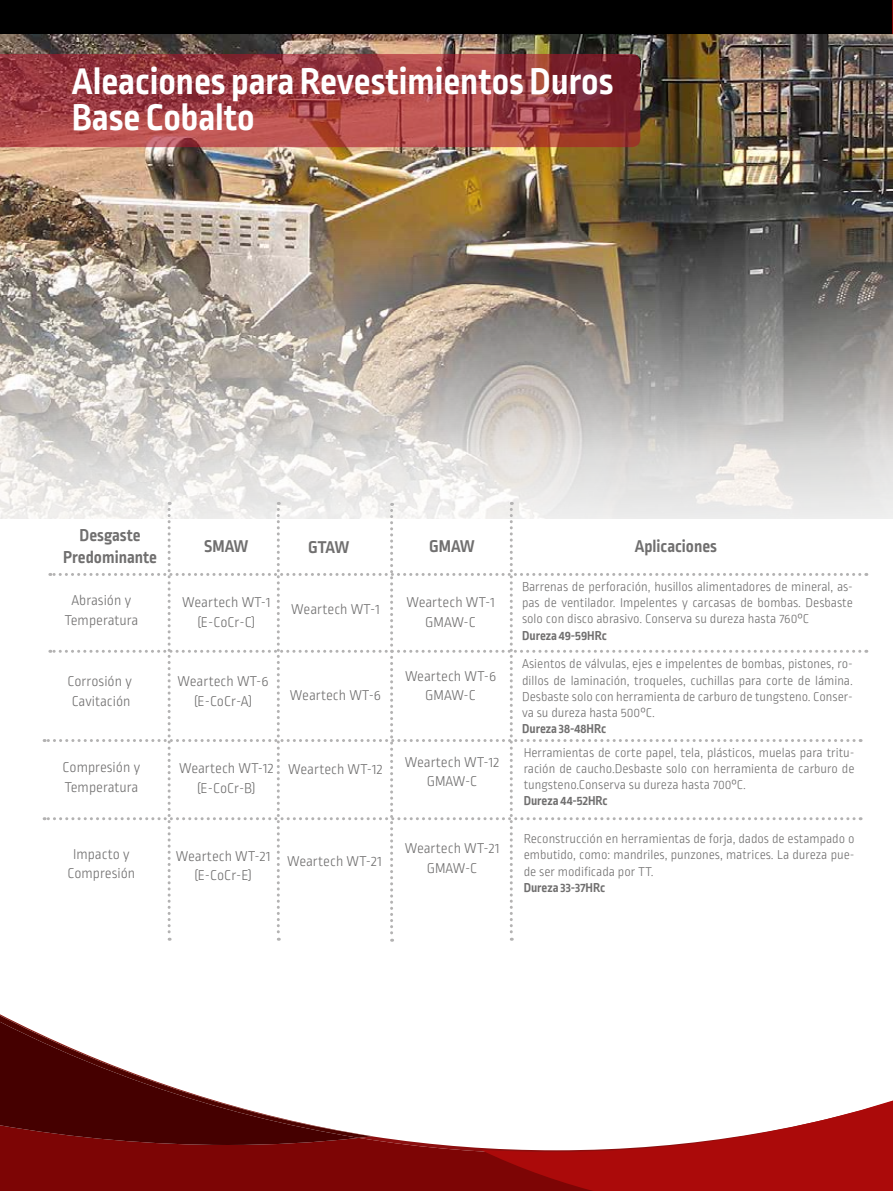
<style>
.page{position:relative;width:893px;height:1191px;background:#fff}
.page>*{position:absolute;margin:0;border:0;box-sizing:border-box;transform-origin:0 0}
.t1{font:700 39px/36px "Ropa Sans Pro";color:#fff}
.t2{font:700 18px/21.6px "Ropa Sans Pro";color:#706f6f;text-align:center}
.t3{font:300 15px/19.5px "Ropa Sans Pro";color:#706f6f;text-align:center}
.t4{font:300 13.5px/16.2px "Ropa Sans Pro";color:#706f6f;text-align:justify}
.t5{font:700 13.5px "Ropa Sans Pro";color:#706f6f}
</style>
<div class="page">
<div style="left:0;top:1136px;width:480px;height:55px;background:#7d0505"></div>
<svg style="left:0;top:1014px;width:359px;height:131px"></svg>
<svg style="left:480px;top:1100px;width:413px;height:91px;fill:#ab0a0a"></svg>
<div style="left:0;top:0;width:892px;height:35px;background:#000"></div>
<img style="left:0;top:35px;width:893px;height:483px">
<svg style="left:0;top:54px;width:640px;height:93px;background:#a03f42"></svg>
<svg style="left:44px;top:502px;width:823px;height:439px"></svg>
<h1 class="t1" style="left:72px;top:65px;width:543px">Aleaciones para Revestimientos Duros<br>Base Cobalto</h1>
<h2 class="t2" style="left:63px;top:525px;width:95px">Desgaste<br>Predominante</h2>
<h2 class="t2" style="left:204px;top:536px;width:46px">SMAW</h2>
<h2 class="t2" style="left:308px;top:537px;width:43px">GTAW</h2>
<h2 class="t2" style="left:429px;top:536px;width:47px">GMAW</h2>
<h2 class="t2" style="left:635px;top:536px;width:84px">Aplicaciones</h2>
<p class="t3" style="left:64px;top:591px;width:75px">Abrasión y<br>Temperatura</p>
<p class="t3" style="left:67px;top:672px;width:66px;text-align:left">Corrosión y<br>Cavitación</p>
<p class="t3" style="left:63px;top:758px;width:79px;text-align:left">Compresión y<br>Temperatura</p>
<p class="t3" style="left:67px;top:845px;width:69px">Impacto y<br>Compresión</p>
<p class="t3" style="left:182px;top:593px;width:90px">Weartech WT-1 (E-CoCr-C)</p>
<p class="t3" style="left:291px;top:600px;width:90px">Weartech WT-1</p>
<p class="t3" style="left:406px;top:593px;width:90px">Weartech WT-1<br>GMAW-C</p>
<p class="t3" style="left:178px;top:672px;width:93px">Weartech WT-6 (E-CoCr-A)</p>
<p class="t3" style="left:290px;top:686px;width:93px">Weartech WT-6</p>
<p class="t3" style="left:405px;top:667px;width:93px">Weartech WT-6<br>GMAW-C</p>
<p class="t3" style="left:179px;top:759px;width:96px">Weartech WT-12 (E-CoCr-B)</p>
<p class="t3" style="left:288px;top:760px;width:96px">Weartech WT-12</p>
<p class="t3" style="left:405px;top:753px;width:96px">Weartech WT-12<br>GMAW-C</p>
<p class="t3" style="left:176px;top:847px;width:96px">Weartech WT-21 (E-CoCr-E)</p>
<p class="t3" style="left:287px;top:852px;width:96px">Weartech WT-21</p>
<p class="t3" style="left:405px;top:839px;width:96px">Weartech WT-21<br>GMAW-C</p>
<p class="t4" style="left:522px;top:579px;width:332px">Barrenas de perforación, husillos alimentadores de mineral, as&shy;pas de ventilador. Impelentes y carcasas de bombas. Desbaste solo con disco abrasivo. Conserva su dureza hasta 760°C</p>
<p class="t5" style="left:522px;top:627px;width:86px">Dureza 49-59HRc</p>
<p class="t4" style="left:522px;top:656px;width:332px">Asientos de válvulas, ejes e impelentes de bombas, pistones, ro&shy;dillos de laminación, troqueles, cuchillas para corte de lámina.<br>Desbaste solo con herramienta de carburo de tungsteno. Conser&shy;va su dureza hasta 500°C.</p>
<p class="t5" style="left:522px;top:721px;width:86px">Dureza 38-48HRc</p>
<p class="t4" style="left:524px;top:745px;width:332px">Herramientas de corte papel, tela, plásticos, muelas para tritu&shy;ración de caucho.Desbaste solo con herramienta de carburo de tungsteno.Conserva su dureza hasta 700°C.</p>
<p class="t5" style="left:524px;top:793px;width:85px">Dureza 44-52HRc</p>
<p class="t4" style="left:524px;top:831px;width:332px">Reconstrucción en herramientas de forja, dados de estampado o embutido, como: mandriles, punzones, matrices. La dureza pue&shy;de ser modificada por TT.</p>
<p class="t5" style="left:524px;top:879px;width:83px">Dureza 33-37HRc</p>
</div>
